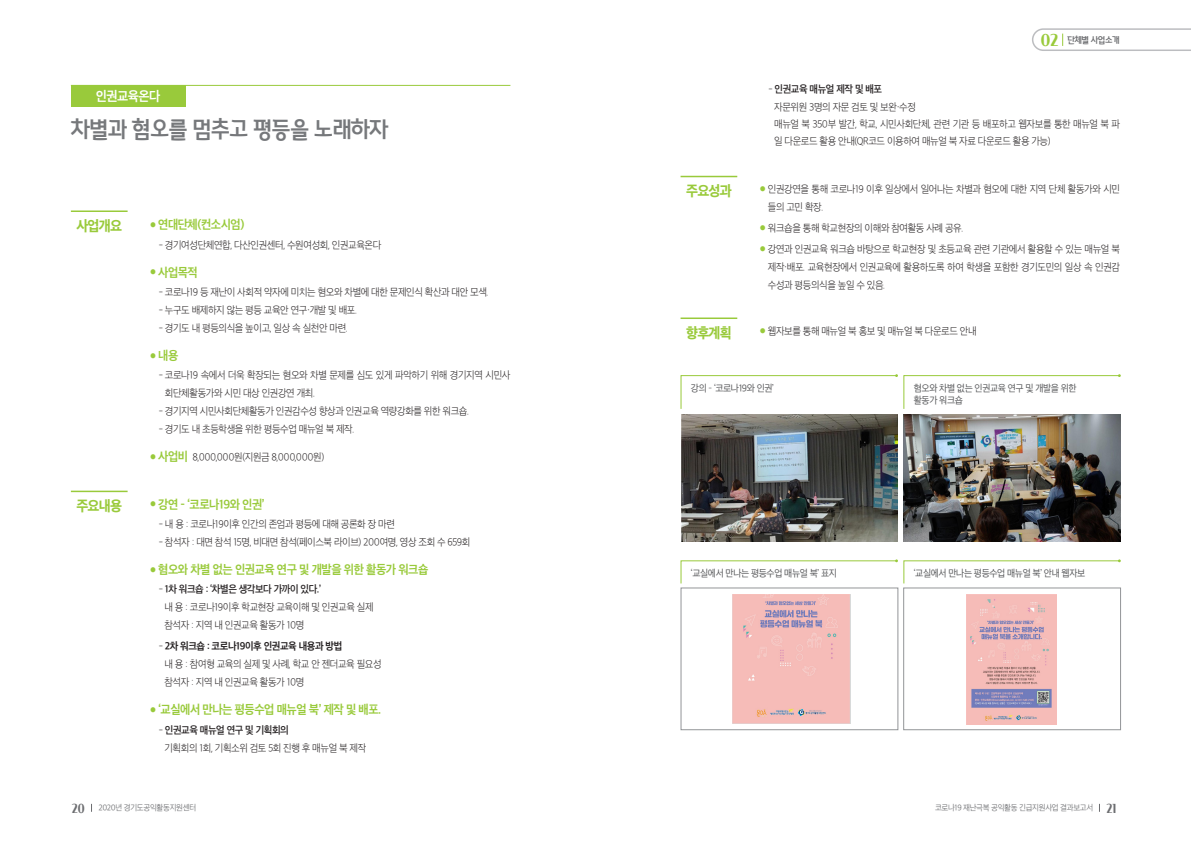
<style>
.page{position:relative;width:1191px;height:842px;background:#fff}
.page>*{position:absolute;margin:0;border:0;box-sizing:border-box;transform-origin:0 0}
.t1{font:700 23px "Hangeul Nuri";letter-spacing:-.04em;color:#76787b;scale:.93 1}
.t2{font:14px "SD Gothic Neoa h Ex Bd";letter-spacing:-.06em;color:#99ca3b;scale:.93 1}
.t3{font:13px "SD Gothic Neoa g Bd";letter-spacing:-.04em;color:#fff;scale:.93 1}
.t4{font:13px "Cafe 24 Dangdanghae";color:#6c6d70;scale:.93 1}
.t5{font:12px "SD Gothic Neoa g Bd";letter-spacing:-.04em;color:#99ca3b;scale:.93 1}
.t6{font:10px/18px "SD Gothic Neoa b Ult Lt";letter-spacing:-.04em;color:#231f20;scale:.93 1}
.t7{font:10px "SD Gothic Neoa f Sm";letter-spacing:-.04em;color:#231f20;scale:.93 1}
.t8{font:10px "SD Gothic Neoa g Bd";letter-spacing:-.04em;color:#231f20;scale:.93 1}
.t9{font:9.5px "SD Gothic Neoa d Rg";letter-spacing:-.04em;color:#57585a;scale:.93 1}
.t10{font:700 9px "Hangeul Nuri";letter-spacing:-.05em;color:#6c6d70;scale:.93 1}
.t11{font:8px "SD Gothic Neoa c Lt";letter-spacing:-.04em;color:#6c6d70;scale:.93 1}
.s1{font-family:"Nanum Square OTFEB";font-size:7px}
.s2{font-family:"Nanum Square OTFEB";font-size:7px;color:#99ca3b}
.s3{font-family:"SD Gothic Neoa g Bd";font-size:12px;color:#99ca3b}
.s4{font-family:"SD Gothic Neoa b Ult Lt"}
.s5{font-family:"Cafe 24 Dangdanghae";font-weight:400;font-size:17px;color:#99ca3b}
</style>
<div class="page">
<svg style="left:1032px;top:28px;width:159px;height:23px"></svg>
<hr style="left:71px;top:210px;width:57px;height:2px;background:#99ca3b">
<hr style="left:71px;top:85px;width:439px;height:1px;background:#99ca3b">
<div style="left:71px;top:85px;width:115px;height:22px;background:#99ca3b"></div>
<hr style="left:71px;top:491px;width:57px;height:1px;background:#99ca3b">
<hr style="left:680px;top:176px;width:57px;height:1px;background:#99ca3b">
<hr style="left:680px;top:317px;width:57px;height:2px;background:#99ca3b">
<img style="left:681px;top:414px;width:217px;height:128px">
<img style="left:732px;top:595px;width:118px;height:129px">
<div style="left:681px;top:588px;width:217px;height:142px;border:1px solid #939598"></div>
<img style="left:903px;top:414px;width:217px;height:128px">
<img style="left:966px;top:594px;width:90px;height:130px">
<div style="left:903px;top:588px;width:217px;height:142px;border:1px solid #939598"></div>
<svg style="left:680px;top:374px;width:440px;height:35px"></svg>
<svg style="left:680px;top:559px;width:440px;height:25px"></svg>
<p class="t3" style="left:96px;top:89px;width:71px">인권교육온다</p>
<p class="t1" style="left:71px;top:116px;width:343px">차별과 혐오를 멈추고 평등을 노래하자</p>
<p class="t2" style="left:76px;top:218px;width:50px">사업개요</p>
<p class="t2" style="left:76px;top:498px;width:50px">주요내용</p>
<p class="t5" style="left:150px;top:219px;width:103px"><span class="s1">●</span> 연대단체(컨소시엄)</p>
<p class="t6" style="left:159px;top:236px;width:241px">- 경기여성단체연합, 다산인권센터, 수원여성회, 인권교육온다</p>
<p class="t5" style="left:150px;top:266px;width:53px"><span class="s1">●</span> 사업목적</p>
<p class="t6" style="left:159px;top:283px;width:356px">- 코로나19 등 재난이 사회적 약자에 미치는 혐오와 차별에 대한 문제인식 확산과 대안 모색.</p>
<p class="t6" style="left:159px;top:301px;width:215px">- 누구도 배제하지 않는 평등 교육안 연구·개발 및 배포.</p>
<p class="t6" style="left:159px;top:319px;width:205px">- 경기도 내 평등의식을 높이고, 일상 속 실천안 마련.</p>
<p class="t5" style="left:150px;top:349px;width:32px"><span class="s1">●</span> 내용</p>
<p class="t6" style="left:165px;top:366px;width:373px;text-indent:-6px">- 코로나19 속에서 더욱 확장되는 혐오와 차별 문제를 심도 있게 파악하기 위해 경기지역 시민사 회단체활동가와 시민 대상 인권강연 개최.</p>
<p class="t6" style="left:159px;top:402px;width:335px">- 경기지역 시민사회단체활동가 인권감수성 향상과 인권교육 역량강화를 위한 워크숍.</p>
<p class="t6" style="left:159px;top:420px;width:212px">- 경기도 내 초등학생을 위한 평등수업 매뉴얼 북 제작.</p>
<p class="t6" style="left:150px;top:448px;width:189px"><span class="s2">●</span> <span class="s3">사업비</span> 8,000,000원(지원금 8,000,000원)</p>
<p class="t5" style="left:150px;top:498px;width:125px"><span class="s1">●</span> 강연 - ‘코로나19와 인권’</p>
<p class="t6" style="left:159px;top:515px;width:255px">- 내 용 : 코로나19이후 인간의 존엄과 평등에 대해 공론화 장 마련</p>
<p class="t6" style="left:159px;top:533px;width:336px">- 참석자 : 대면 참석 15명, 비대면 참석(페이스북 라이브) 200여명, 영상 조회 수 659회</p>
<p class="t5" style="left:150px;top:563px;width:300px"><span class="s1">●</span> 혐오와 차별 없는 인권교육 연구 및 개발을 위한 활동가 워크숍</p>
<p class="t7" style="left:159px;top:584px;width:176px"><span class="s4">-</span> 1차 워크숍 : ‘차별은 생각보다 가까이 있다.’</p>
<p class="t6" style="left:164px;top:598px;width:226px">내 용 : 코로나19이후 학교현장 교육이해 및 인권교육 실제</p>
<p class="t6" style="left:164px;top:616px;width:152px">참석자 : 지역 내 인권교육 활동가 10명</p>
<p class="t8" style="left:159px;top:641px;width:199px"><span class="s4">-</span> 2차 워크숍 : 코로나19이후 인권교육 내용과 방법</p>
<p class="t6" style="left:164px;top:655px;width:235px">내 용 : 참여형 교육의 실제 및 사례, 학교 안 젠더교육 필요성</p>
<p class="t6" style="left:164px;top:673px;width:152px">참석자 : 지역 내 인권교육 활동가 10명</p>
<p class="t5" style="left:150px;top:704px;width:250px"><span class="s1">●</span> ‘교실에서 만나는 평등수업 매뉴얼 북’ 제작 및 배포.</p>
<p class="t7" style="left:159px;top:724px;width:141px"><span class="s4">-</span> 인권교육 매뉴얼 연구 및 기획회의</p>
<p class="t6" style="left:164px;top:738px;width:218px">기획회의 1회, 기획소위 검토 5회 진행 후 매뉴얼 북 제작</p>
<p class="t10" style="left:1041px;top:35px;width:86px"><span class="s5">02</span> 단체별 사업소개</p>
<p class="t2" style="left:686px;top:184px;width:51px">주요성과</p>
<p class="t2" style="left:686px;top:325px;width:51px">향후계획</p>
<p class="t7" style="left:768px;top:84px;width:124px"><span class="s4">-</span> 인권교육 매뉴얼 제작 및 배포</p>
<p class="t6" style="left:774px;top:98px;width:154px">자문위원 3명의 자문 검토 및 보완·수정</p>
<p class="t6" style="left:774px;top:116px;width:373px;line-height:17px">매뉴얼 북 350부 발간, 학교, 시민사회단체, 관련 기관 등 배포하고 웹자보를 통한 매뉴얼 북 파 일 다운로드 활용 안내(QR코드 이용하여 매뉴얼 북 자료 다운로드 활용 가능)</p>
<p class="t6" style="left:768px;top:180px;width:380px;text-indent:-8px"><span class="s2">●</span> 인권강연을 통해 코로나19 이후 일상에서 일어나는 차별과 혐오에 대한 지역 단체 활동가와 시민 들의 고민 확장.</p>
<p class="t6" style="left:760px;top:219px;width:220px"><span class="s2">●</span> 워크숍을 통해 학교현장의 이해와 참여활동 사례 공유.</p>
<p class="t6" style="left:768px;top:240px;width:380px;text-align:justify;text-indent:-8px"><span class="s2">●</span> 강연과 인권교육 워크숍 바탕으로 학교현장 및 초등교육 관련 기관에서 활용할 수 있는 매뉴얼 북 제작·배포. 교육현장에서 인권교육에 활용하도록 하여 학생을 포함한 경기도민의 일상 속 인권감 수성과 평등의식을 높일 수 있음.</p>
<p class="t6" style="left:760px;top:322px;width:234px"><span class="s2">●</span> 웹자보를 통해 매뉴얼 북 홍보 및 매뉴얼 북 다운로드 안내</p>
<p class="t9" style="left:691px;top:384px;width:91px">강의 – ‘코로나19와 인권’</p>
<p class="t9" style="left:691px;top:569px;width:158px">‘교실에서 만나는 평등수업 매뉴얼 북’ 표지</p>
<p class="t9" style="left:913px;top:384px;width:177px">혐오와 차별 없는 인권교육 연구 및 개발을 위한</p>
<p class="t9" style="left:913px;top:395px;width:54px">활동가 워크숍</p>
<p class="t9" style="left:913px;top:569px;width:186px">‘교실에서 만나는 평등수업 매뉴얼 북’ 안내 웹자보</p>
<h3 class="t4" style="left:72px;top:801px;width:15px">20</h3>
<h3 class="t4" style="left:1106px;top:801px;width:13px">21</h3>
<p class="t11" style="left:99px;top:803px;width:106px">2020년 경기도공익활동지원센터</p>
<p class="t11" style="left:935px;top:803px;width:172px">코로나19 재난극복 공익활동 긴급지원사업 결과보고서</p>
</div>
